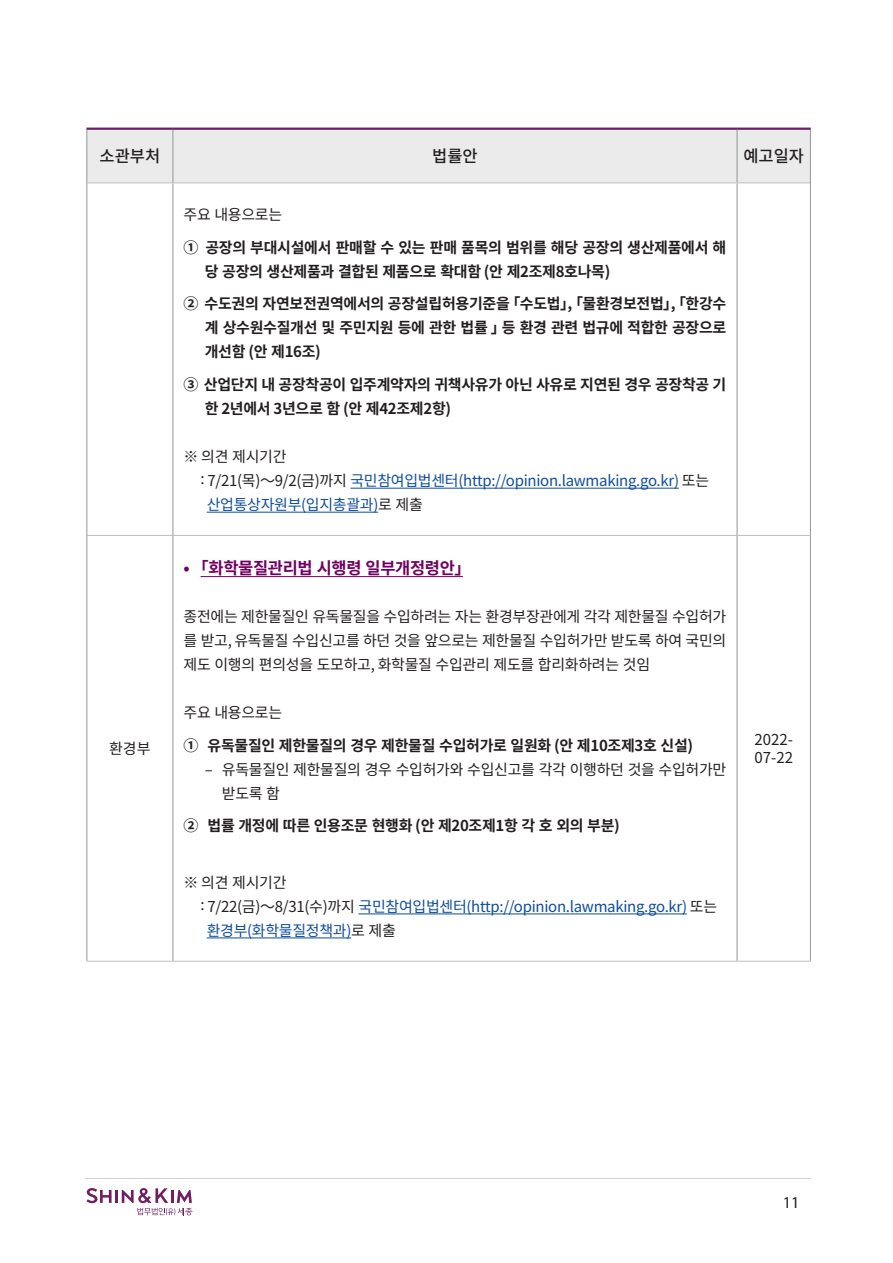
<style>
.page{position:relative;width:893px;height:1263px;background:#fff}
.page>*{position:absolute;margin:0;border:0;box-sizing:border-box;transform-origin:0 0}
.t1{font:700 16.5px "Noto Sans CJ Kkr";letter-spacing:-.02em;color:#720062}
.t2{font:500 16.5px "Noto Sans CJ Kkr";color:#231f20}
.t3{font:16.5px "Myriad Pro";color:#231f20}
.t4{font:700 15px/24px "Noto Sans CJ Kkr";letter-spacing:-.02em;color:#231f20}
.t5{font:15px/24px "Noto Sans CJ Kkr";letter-spacing:-.02em;color:#231f20;text-align:justify}
.t6{font:15px "Noto Sans CJ Kkr";letter-spacing:-.02em;color:#0e4d9d}
.s1{color:#231f20}
</style>
<div class="page">
<svg style="left:86px;top:1188px;width:107px;height:27px"></svg>
<hr style="left:85px;top:1178px;width:726px;height:1px;background:#d2d2d2">
<div style="left:87px;top:130px;width:723px;height:53px;background:#ebebec"></div>
<hr style="left:87px;top:535px;width:86px;height:1px;background:#bfbfbf">
<hr style="left:173px;top:535px;width:564px;height:1px;background:#bfbfbf">
<hr style="left:86px;top:961px;width:87px;height:1px;background:#bfbfbf">
<hr style="left:173px;top:961px;width:564px;height:1px;background:#bfbfbf">
<hr style="left:86px;top:128px;width:87px;height:2px;background:#6a2068">
<hr style="left:173px;top:128px;width:564px;height:2px;background:#6a2068">
<hr style="left:737px;top:128px;width:74px;height:2px;background:#6a2068">
<hr style="left:86px;top:130px;width:1px;height:53px;background:#939598">
<hr style="left:173px;top:130px;width:1px;height:53px;background:#939598">
<hr style="left:737px;top:130px;width:1px;height:53px;background:#939598">
<hr style="left:810px;top:130px;width:1px;height:53px;background:#939598">
<hr style="left:86px;top:183px;width:1px;height:352px;background:#939598">
<hr style="left:173px;top:183px;width:1px;height:352px;background:#939598">
<hr style="left:737px;top:183px;width:1px;height:352px;background:#939598">
<hr style="left:810px;top:183px;width:1px;height:352px;background:#939598">
<hr style="left:86px;top:535px;width:1px;height:426px;background:#939598">
<hr style="left:173px;top:535px;width:1px;height:426px;background:#939598">
<hr style="left:737px;top:536px;width:1px;height:425px;background:#939598">
<hr style="left:810px;top:535px;width:1px;height:426px;background:#939598">
<hr style="left:87px;top:183px;width:86px;height:1px;background:#bfbfbf">
<hr style="left:173px;top:183px;width:564px;height:1px;background:#bfbfbf">
<hr style="left:737px;top:183px;width:73px;height:1px;background:#bfbfbf">
<hr style="left:737px;top:535px;width:73px;height:1px;background:#bfbfbf">
<hr style="left:737px;top:961px;width:74px;height:1px;background:#bfbfbf">
<hr style="left:350px;top:488px;width:329px;height:1px;background:#0e4d9d">
<hr style="left:207px;top:512px;width:171px;height:1px;background:#0e4d9d">
<hr style="left:201px;top:576px;width:262px;height:1px;background:#720062">
<hr style="left:358px;top:913px;width:329px;height:1px;background:#0e4d9d">
<hr style="left:207px;top:937px;width:144px;height:1px;background:#0e4d9d">
<p class="t2" style="left:100px;top:147px;width:62px">소관부처</p>
<p class="t2" style="left:432px;top:147px;width:47px">법률안</p>
<p class="t2" style="left:743px;top:147px;width:62px">예고일자</p>
<p class="t5" style="left:109px;top:737px;width:43px">환경부</p>
<p class="t5" style="left:184px;top:203px;width:100px">주요 내용으로는</p>
<p class="t4" style="left:205px;top:236px;width:523px;text-indent:-21px">① 공장의 부대시설에서 판매할 수 있는 판매 품목의 범위를 해당 공장의 생산제품에서 해 당 공장의 생산제품과 결합된 제품으로 확대함 (안 제2조제8호나목)</p>
<p class="t4" style="left:205px;top:292px;width:523px;text-align:justify;text-indent:-21px">② 수도권의 자연보전권역에서의 공장설립허용기준을 「수도법」, 「물환경보전법」, 「한강수 계 상수원수질개선 및 주민지원 등에 관한 법률 」등 환경 관련 법규에 적합한 공장으로 개선함 (안 제16조)</p>
<p class="t4" style="left:205px;top:373px;width:523px;text-indent:-21px">③ 산업단지 내 공장착공이 입주계약자의 귀책사유가 아닌 사유로 지연된 경우 공장착공 기 한 2년에서 3년으로 함 (안 제42조제2항)</p>
<p class="t5" style="left:184px;top:445px;width:104px">※ 의견 제시기간</p>
<p class="t6" style="left:201px;top:472px;width:510px"><span class="s1">: 7/21(목)～9/2(금)까지</span> 국민참여입법센터(http://opinion.lawmaking.go.kr) <span class="s1">또는</span></p>
<p class="t6" style="left:207px;top:496px;width:218px">산업통상자원부(입지총괄과)<span class="s1">로 제출</span></p>
<p class="t1" style="left:184px;top:559px;width:289px">• ｢화학물질관리법 시행령 일부개정령안」</p>
<p class="t5" style="left:184px;top:605px;width:544px">종전에는 제한물질인 유독물질을 수입하려는 자는 환경부장관에게 각각 제한물질 수입허가 를 받고, 유독물질 수입신고를 하던 것을 앞으로는 제한물질 수입허가만 받도록 하여 국민의 제도 이행의 편의성을 도모하고, 화학물질 수입관리 제도를 합리화하려는 것임</p>
<p class="t5" style="left:184px;top:701px;width:100px">주요 내용으로는</p>
<p class="t4" style="left:184px;top:733px;width:511px">① 유독물질인 제한물질의 경우 제한물질 수입허가로 일원화 (안 제10조제3호 신설)</p>
<p class="t5" style="left:222px;top:757px;width:506px;text-indent:-17px">– 유독물질인 제한물질의 경우 수입허가와 수입신고를 각각 이행하던 것을 수입허가만 받도록 함</p>
<p class="t4" style="left:184px;top:814px;width:438px">② 법률 개정에 따른 인용조문 현행화 (안 제20조제1항 각 호 외의 부분)</p>
<p class="t5" style="left:184px;top:870px;width:104px">※ 의견 제시기간</p>
<p class="t6" style="left:201px;top:898px;width:518px"><span class="s1">: 7/22(금)～8/31(수)까지</span> 국민참여입법센터(http://opinion.lawmaking.go.kr) <span class="s1">또는</span></p>
<p class="t6" style="left:207px;top:922px;width:191px">환경부(화학물질정책과)<span class="s1">로 제출</span></p>
<p class="t5" style="left:754px;top:728px;width:40px">2022-</p>
<p class="t5" style="left:754px;top:746px;width:40px">07-22</p>
<p class="t3" style="left:783px;top:1192px;width:18px">11</p>
</div>
